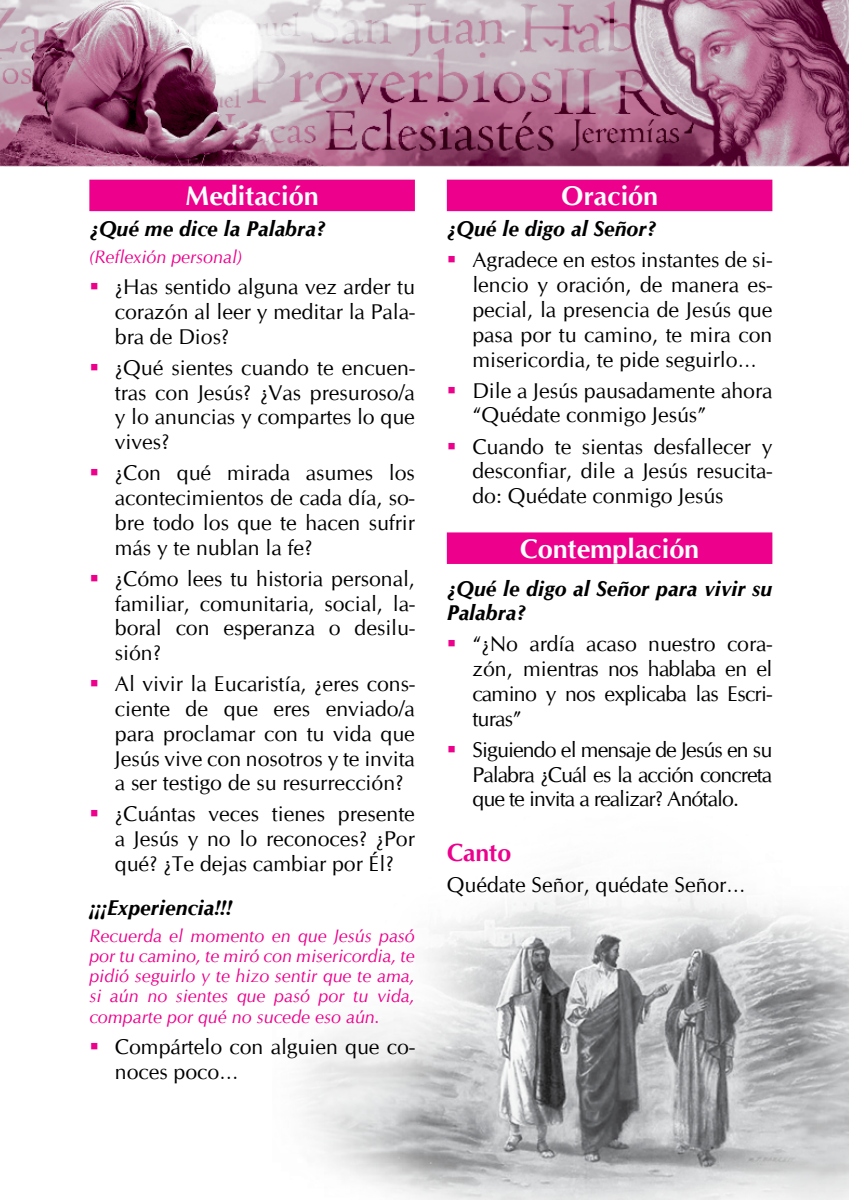
<style>
.page{position:relative;width:849px;height:1200px;background:#fff}
.page>*{position:absolute;margin:0;border:0;box-sizing:border-box;transform-origin:0 0}
.t1{font:700 27px "CG Omega";color:#fff}
.t2{font:700 24.75px "CG Omega";color:#ec008c}
.t3{font:21.38px/24.8px "CG Omega";color:#000;text-align:justify}
.t4{font:italic 700 21.38px/24.8px "CG Omega";color:#000}
.t5{font:italic 18px/20.2px "CG Omega";color:#ec008c;text-align:justify}
</style>
<div class="page">
<img style="left:0;top:0;width:848px;height:212px">
<img style="left:300px;top:884px;width:548px;height:315px">
<div style="left:89px;top:180px;width:326px;height:31px;background:#ec008c"></div>
<div style="left:446px;top:180px;width:326px;height:31px;background:#ec008c"></div>
<div style="left:446px;top:532px;width:326px;height:32px;background:#ec008c"></div>
<p class="t1" style="left:185px;top:179px;width:134px">Meditación</p>
<p class="t4" style="left:89px;top:217px;width:237px">¿Qué me dice la Palabra?</p>
<p class="t5" style="left:89px;top:247px;width:154px">(Reflexión personal)</p>
<p class="t3" style="left:115px;top:274px;width:301px">¿Has sentido alguna vez arder tu corazón al leer y meditar la Pala&shy;bra de Dios?</p>
<p class="t3" style="left:115px;top:355px;width:301px">¿Qué sientes cuando te encuen&shy;tras con Jesús? ¿Vas presuroso/a y lo anuncias y compartes lo que vives?</p>
<p class="t3" style="left:115px;top:460px;width:301px">¿Con qué mirada asumes los acontecimientos de cada día, so&shy;bre todo los que te hacen sufrir más y te nublan la fe?</p>
<p class="t3" style="left:115px;top:566px;width:301px">¿Cómo lees tu historia personal, familiar, comunitaria, social, la&shy;boral con esperanza o desilu&shy;sión?</p>
<p class="t3" style="left:115px;top:671px;width:301px">Al vivir la Eucaristía, ¿eres cons&shy;ciente de que eres enviado/a para proclamar con tu vida que Jesús vive con nosotros y te invita a ser testigo de su resurrección?</p>
<p class="t3" style="left:115px;top:801px;width:301px">¿Cuántas veces tienes presente a Jesús y no lo reconoces? ¿Por qué? ¿Te dejas cambiar por Él?</p>
<p class="t4" style="left:89px;top:895px;width:144px">¡¡¡Experiencia!!!</p>
<p class="t5" style="left:89px;top:925px;width:327px">Recuerda el momento en que Jesús pasó por tu camino, te miró con misericordia, te pidió seguirlo y te hizo sentir que te ama, si aún no sientes que pasó por tu vida, comparte por qué no sucede eso aún.</p>
<p class="t3" style="left:115px;top:1034px;width:301px">Compártelo con alguien que co&shy;noces poco…</p>
<p class="t1" style="left:561px;top:179px;width:99px">Oración</p>
<p class="t4" style="left:446px;top:217px;width:211px">¿Qué le digo al Señor?</p>
<p class="t3" style="left:472px;top:248px;width:301px">Agradece en estos instantes de si&shy;lencio y oración, de manera es&shy;pecial, la presencia de Jesús que pasa por tu camino, te mira con misericordia, te pide seguirlo…</p>
<p class="t3" style="left:472px;top:378px;width:301px">Dile a Jesús pausadamente ahora “Quédate conmigo Jesús”</p>
<p class="t3" style="left:472px;top:434px;width:301px">Cuando te sientas desfallecer y desconfiar, dile a Jesús resucita&shy;do: Quédate conmigo Jesús</p>
<p class="t1" style="left:519px;top:531px;width:181px">Contemplación</p>
<p class="t4" style="left:446px;top:575px;width:327px">¿Qué le digo al Señor para vivir su<br>Palabra?</p>
<p class="t3" style="left:472px;top:631px;width:301px">“¿No ardía acaso nuestro cora&shy;zón, mientras nos hablaba en el camino y nos explicaba las Escri&shy;turas”</p>
<p class="t3" style="left:472px;top:737px;width:301px">Siguiendo el mensaje de Jesús en su Palabra ¿Cuál es la acción concreta que te invita a realizar? Anótalo.</p>
<p class="t2" style="left:446px;top:836px;width:66px">Canto</p>
<p class="t3" style="left:446px;top:872px;width:300px">Quédate Señor, quédate Señor…</p>
</div>
